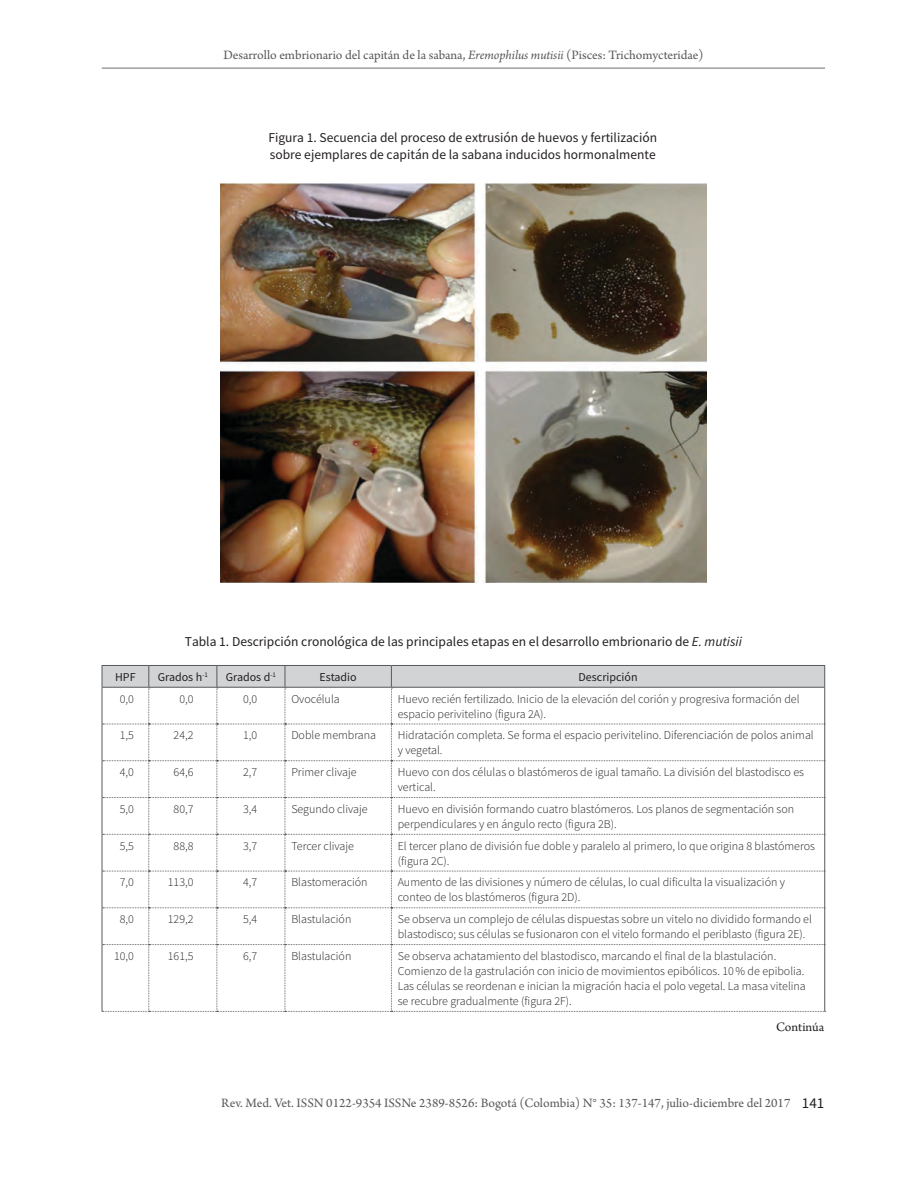
<style>
.page{position:relative;width:920px;height:1189px;background:#fff}
.page>*{position:absolute;margin:0;border:0;box-sizing:border-box;transform-origin:0 0}
.t1{font:15px "Source Sans Pro";color:#231f20}
.t2{font:13.5px/16.5px "Source Sans Pro";color:#231f20}
.t3{font:13.5px "Arno Pro";color:#58595b}
.t4{font:13.5px "Arno Pro";color:#231f20}
.t5{font:300 12px/15px "Source Sans Pro";color:#231f20}
.t6{font:12px "Source Sans Pro";color:#231f20}
.s1{font-style:italic}
</style>
<div class="page">
<hr style="left:102px;top:68px;width:723px;height:1px;background:#6d6f71">
<svg style="left:102px;top:665px;width:723px;height:347px"></svg>
<hr style="left:102px;top:687px;width:1px;height:37px;background:#58595b">
<hr style="left:824px;top:687px;width:1px;height:37px;background:#58595b">
<hr style="left:102px;top:724px;width:1px;height:37px;background:#58595b">
<hr style="left:824px;top:724px;width:1px;height:37px;background:#58595b">
<hr style="left:102px;top:761px;width:1px;height:36px;background:#58595b">
<hr style="left:824px;top:761px;width:1px;height:36px;background:#58595b">
<hr style="left:102px;top:797px;width:1px;height:37px;background:#58595b">
<hr style="left:824px;top:797px;width:1px;height:37px;background:#58595b">
<hr style="left:102px;top:834px;width:1px;height:37px;background:#58595b">
<hr style="left:824px;top:834px;width:1px;height:37px;background:#58595b">
<hr style="left:102px;top:871px;width:1px;height:37px;background:#58595b">
<hr style="left:824px;top:871px;width:1px;height:37px;background:#58595b">
<hr style="left:102px;top:908px;width:1px;height:36px;background:#58595b">
<hr style="left:824px;top:908px;width:1px;height:36px;background:#58595b">
<hr style="left:102px;top:944px;width:1px;height:67px;background:#58595b">
<hr style="left:824px;top:944px;width:1px;height:67px;background:#58595b">
<img style="left:220px;top:184px;width:486px;height:398px">
<p class="t3" style="left:223px;top:47px;width:481px">Desarrollo embrionario del capitán de la sabana, <span class="s1">Eremophilus mutisii</span> (Pisces: Trichomycteridae)</p>
<p class="t2" style="left:268px;top:129px;width:390px">Figura 1. Secuencia del proceso de extrusión de huevos y fertilización sobre ejemplares de capitán de la sabana inducidos hormonalmente</p>
<p class="t2" style="left:185px;top:633px;width:558px">Tabla 1. Descripción cronológica de las principales etapas en el desarrollo embrionario de <span class="s1">E. mutisii</span></p>
<p class="t6" style="left:115px;top:669px;width:22px">HPF</p>
<p class="t6" style="left:158px;top:669px;width:52px">Grados h<sup>-1</sup></p>
<p class="t6" style="left:226px;top:669px;width:52px">Grados d<sup>-1</sup></p>
<p class="t6" style="left:319px;top:669px;width:39px">Estadio</p>
<p class="t6" style="left:578px;top:669px;width:61px">Descripción</p>
<p class="t5" style="left:120px;top:691px;width:16px">0,0</p>
<p class="t5" style="left:179px;top:691px;width:16px">0,0</p>
<p class="t5" style="left:243px;top:691px;width:16px">0,0</p>
<p class="t5" style="left:291px;top:691px;width:50px">Ovocélula</p>
<p class="t5" style="left:398px;top:691px;width:403px">Huevo recién fertilizado. Inicio de la elevación del corión y progresiva formación del espacio perivitelino (figura 2A).</p>
<p class="t5" style="left:120px;top:728px;width:16px">1,5</p>
<p class="t5" style="left:173px;top:728px;width:21px">24,2</p>
<p class="t5" style="left:243px;top:728px;width:16px">1,0</p>
<p class="t5" style="left:291px;top:728px;width:86px">Doble membrana</p>
<p class="t5" style="left:398px;top:728px;width:417px">Hidratación completa. Se forma el espacio perivitelino. Diferenciación de polos animal y vegetal.</p>
<p class="t5" style="left:120px;top:764px;width:16px">4,0</p>
<p class="t5" style="left:173px;top:764px;width:21px">64,6</p>
<p class="t5" style="left:243px;top:764px;width:16px">2,7</p>
<p class="t5" style="left:291px;top:764px;width:67px">Primer clivaje</p>
<p class="t5" style="left:398px;top:764px;width:408px">Huevo con dos células o blastómeros de igual tamaño. La división del blastodisco es vertical.</p>
<p class="t5" style="left:120px;top:801px;width:16px">5,0</p>
<p class="t5" style="left:173px;top:801px;width:21px">80,7</p>
<p class="t5" style="left:243px;top:801px;width:16px">3,4</p>
<p class="t5" style="left:291px;top:801px;width:78px">Segundo clivaje</p>
<p class="t5" style="left:398px;top:801px;width:398px">Huevo en división formando cuatro blastómeros. Los planos de segmentación son perpendiculares y en ángulo recto (figura 2B).</p>
<p class="t5" style="left:120px;top:838px;width:16px">5,5</p>
<p class="t5" style="left:173px;top:838px;width:21px">88,8</p>
<p class="t5" style="left:243px;top:838px;width:16px">3,7</p>
<p class="t5" style="left:291px;top:838px;width:64px">Tercer clivaje</p>
<p class="t5" style="left:398px;top:838px;width:419px">El tercer plano de división fue doble y paralelo al primero, lo que origina 8 blastómeros (figura 2C).</p>
<p class="t5" style="left:120px;top:875px;width:16px">7,0</p>
<p class="t5" style="left:168px;top:875px;width:27px">113,0</p>
<p class="t5" style="left:243px;top:875px;width:16px">4,7</p>
<p class="t5" style="left:291px;top:875px;width:78px">Blastomeración</p>
<p class="t5" style="left:398px;top:875px;width:389px">Aumento de las divisiones y número de células, lo cual dificulta la visualización y conteo de los blastómeros (figura 2D).</p>
<p class="t5" style="left:120px;top:911px;width:16px">8,0</p>
<p class="t5" style="left:168px;top:911px;width:27px">129,2</p>
<p class="t5" style="left:243px;top:911px;width:16px">5,4</p>
<p class="t5" style="left:291px;top:911px;width:62px">Blastulación</p>
<p class="t5" style="left:398px;top:911px;width:415px">Se observa un complejo de células dispuestas sobre un vitelo no dividido formando el blastodisco; sus células se fusionaron con el vitelo formando el periblasto (figura 2E).</p>
<p class="t5" style="left:114px;top:948px;width:21px">10,0</p>
<p class="t5" style="left:168px;top:948px;width:27px">161,5</p>
<p class="t5" style="left:243px;top:948px;width:16px">6,7</p>
<p class="t5" style="left:291px;top:948px;width:62px">Blastulación</p>
<p class="t5" style="left:398px;top:948px;width:409px">Se observa achatamiento del blastodisco, marcando el final de la blastulación.<br>Comienzo de la gastrulación con inicio de movimientos epibólicos. 10% de epibolia.<br>Las células se reordenan e inician la migración hacia el polo vegetal. La masa vitelina se recubre gradualmente (figura 2F).</p>
<p class="t4" style="left:776px;top:1019px;width:50px">Continúa</p>
<p class="t3" style="left:221px;top:1094px;width:570px">Rev. Med. Vet. ISSN 0122-9354 ISSNe 2389-8526: Bogotá (Colombia) N° 35: 137-147, julio-diciembre del 2017</p>
<p class="t1" style="left:801px;top:1093px;width:24px">141</p>
</div>
